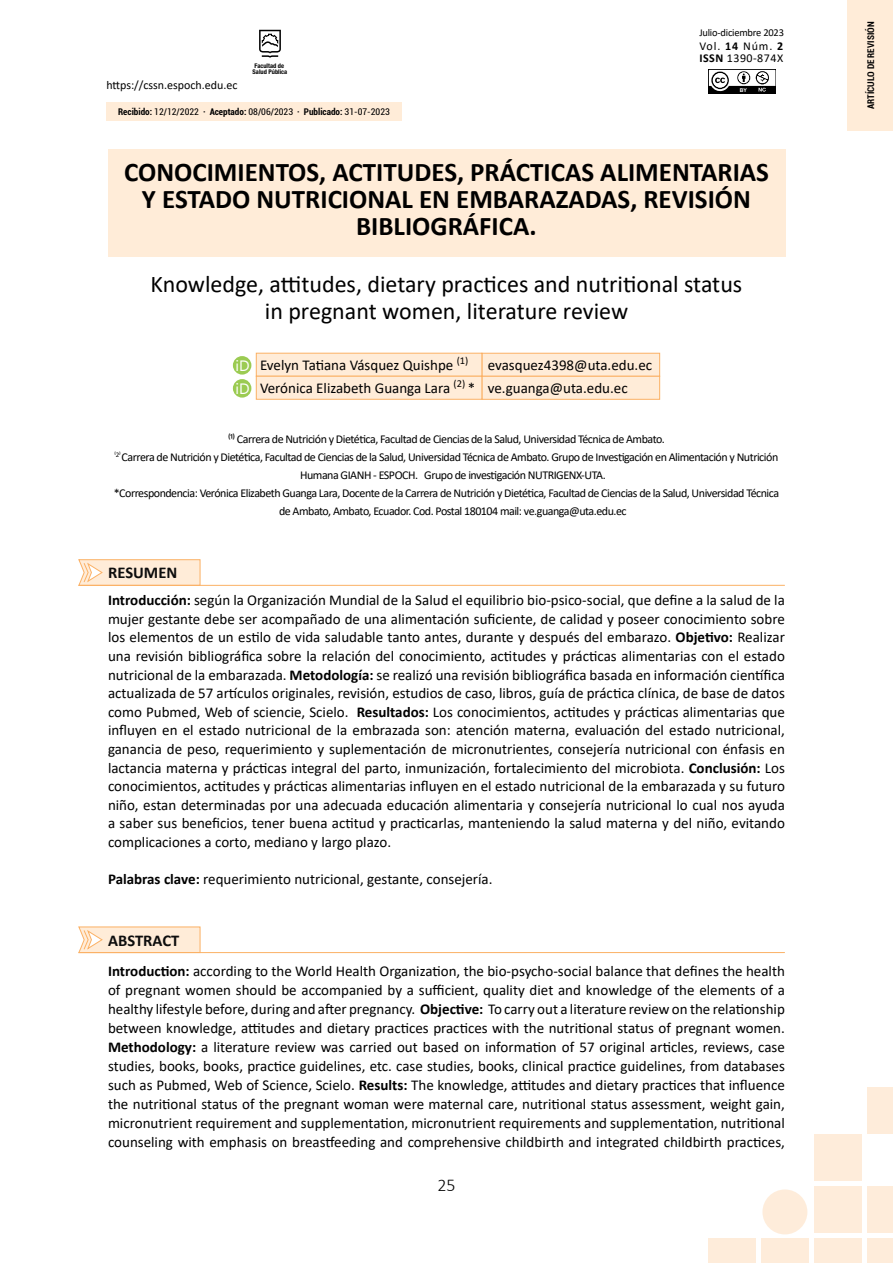
<style>
.page{position:relative;width:893px;height:1263px;background:#fff}
.page>*{position:absolute;margin:0;border:0;box-sizing:border-box;transform-origin:0 0}
.t1{font:700 27px/27px "Calibri";color:#000;text-align:center}
.t2{font:24px/27px "Calibri";color:#000;text-align:center}
.t3{font:300 18px "Calibri";color:#000}
.t4{font:700 16.5px "Calibri";color:#0d0d0d}
.t5{font:15px/18.6px "Calibri";color:#000;text-align:justify}
.t6{font:12px "Calibri";letter-spacing:-.04em;color:#000}
.t7{font:12px "Calibri";color:#000}
.t8{font:12px/12.3px "Calibri";letter-spacing:.04em;color:#000}
.t9{font:10.5px "Calibri";letter-spacing:-.02em;color:#000}
.t10{font:700 condensed 9.3px "Roboto";color:#000}
.t11{font:700 condensed 6.45px/5.6px "Helvetica Neue";color:#000}
.t12{font:700 5.25px "Arial";color:#fff}
.s1{font-weight:400}
.s2{font-weight:700}
</style>
<div class="page">
<div style="left:761px;top:1238px;width:48px;height:25px;background:#feecda"></div>
<div style="left:814px;top:1238px;width:47px;height:25px;background:#feecda"></div>
<div style="left:814px;top:1186px;width:47px;height:46px;background:#feecda"></div>
<div style="left:814px;top:1134px;width:47px;height:47px;background:#feecda"></div>
<div style="left:867px;top:1238px;width:26px;height:25px;background:#feecda"></div>
<div style="left:867px;top:1186px;width:26px;height:46px;background:#feecda"></div>
<div style="left:867px;top:1087px;width:26px;height:46px;background:#feecda"></div>
<div style="left:708px;top:1238px;width:48px;height:25px;background:#feecda"></div>
<div style="left:762px;top:1189px;width:45px;height:45px;background:#feecda;border-radius:50%"></div>
<svg style="left:78px;top:559px;width:123px;height:27px;background:#fee7cf"></svg>
<hr style="left:79px;top:585px;width:705px;height:1px;background:#fbb165">
<svg style="left:78px;top:926px;width:123px;height:27px;background:#fee8d1"></svg>
<hr style="left:79px;top:952px;width:705px;height:1px;background:#fbb165">
<div style="left:108px;top:149px;width:677px;height:108px;background:#ffecd8"></div>
<div style="left:481px;top:353px;width:179px;height:24px;background:#ffecd8;border:1px solid #fbb165"></div>
<div style="left:481px;top:376px;width:179px;height:24px;background:#ffecd8;border:1px solid #fbb165"></div>
<div style="left:256px;top:353px;width:226px;height:24px;background:#ffecd8;border:1px solid #fbb165"></div>
<div style="left:256px;top:376px;width:226px;height:24px;background:#ffecd8;border:1px solid #fbb165"></div>
<div style="left:233px;top:356px;width:18px;height:19px;background:#9bcb52;border-radius:50%"></div>
<div style="left:233px;top:379px;width:18px;height:19px;background:#9bcb52;border-radius:50%"></div>
<svg style="left:259px;top:30px;width:22px;height:28px"></svg>
<svg style="left:708px;top:69px;width:68px;height:24px"></svg>
<svg style="left:709px;top:70px;width:66px;height:22px"></svg>
<div style="left:106px;top:102px;width:296px;height:19px;background:#ffecd8"></div>
<div style="left:847px;top:0;width:46px;height:131px;background:#ffecd8"></div>
<p class="t7" style="left:106px;top:77px;width:133px">https://cssn.espoch.edu.ec</p>
<p class="t11" style="left:253px;top:63px;width:36px">Facultad de<br>Salud Pública</p>
<p class="t10" style="left:118px;top:105px;width:273px">Recibido: <span class="s1">12/12/2022</span> · Aceptado: <span class="s1">08/06/2023</span> · Publicado: <span class="s1">31-07-2023</span></p>
<p class="t9" style="left:699px;top:25px;width:86px">Julio-diciembre 2023</p>
<p class="t8" style="left:699px;top:39px;width:85px">Vol. <span class="s2">14</span> Núm. <span class="s2">2<br>ISSN</span> 1390-874X</p>
<p class="t12" style="left:740px;top:86px;width:9px">BY</p>
<h1 class="t1" style="left:124px;top:158px;width:646px">CONOCIMIENTOS, ACTITUDES, PRÁCTICAS ALIMENTARIAS<br>Y ESTADO NUTRICIONAL EN EMBARAZADAS, REVISIÓN<br>BIBLIOGRÁFICA.</h1>
<h2 class="t2" style="left:151px;top:270px;width:593px">Knowledge, attitudes, dietary practices and nutritional status in pregnant women, literature review</h2>
<p class="t5" style="left:260px;top:353px;width:217px;line-height:23px">Evelyn Tatiana Vásquez Quishpe <sup>(1)<br></sup>Verónica Elizabeth Guanga Lara <sup>(2)</sup> *</p>
<p class="t5" style="left:488px;top:353px;width:166px;line-height:23px">evasquez4398@uta.edu.ec ve.guanga@uta.edu.ec</p>
<p class="t6" style="left:228px;top:430px;width:438px">⁽¹⁾ Carrera de Nutrición y Dietética, Facultad de Ciencias de la Salud, Universidad Técnica de Ambato.</p>
<p class="t6" style="left:115px;top:448px;width:665px"><sup>⁽2⁾</sup> Carrera de Nutrición y Dietética, Facultad de Ciencias de la Salud, Universidad Técnica de Ambato. Grupo de Investigación en Alimentación y Nutrición</p>
<p class="t6" style="left:300px;top:466px;width:307px">Humana GIANH - ESPOCH. Grupo de investigación NUTRIGENX-UTA.</p>
<p class="t6" style="left:114px;top:484px;width:667px">*Correspondencia: Verónica Elizabeth Guanga Lara, Docente de la Carrera de Nutrición y Dietética, Facultad de Ciencias de la Salud, Universidad Técnica</p>
<p class="t6" style="left:279px;top:502px;width:349px">de Ambato, Ambato, Ecuador. Cod. Postal 180104 mail: ve.guanga@uta.edu.ec</p>
<p class="t4" style="left:108px;top:561px;width:71px">RESUMEN</p>
<p class="t5" style="left:108px;top:590px;width:678px"><span class="s2">Introducción:</span> según la Organización Mundial de la Salud el equilibrio bio-psico-social, que define a la salud de la mujer gestante debe ser acompañado de una alimentación suficiente, de calidad y poseer conocimiento sobre los elementos de un estilo de vida saludable tanto antes, durante y después del embarazo. <span class="s2">Objetivo:</span> Realizar una revisión bibliográfica sobre la relación del conocimiento, actitudes y prácticas alimentarias con el estado nutricional de la embarazada. <span class="s2">Metodología:</span> se realizó una revisión bibliográfica basada en información científica actualizada de 57 artículos originales, revisión, estudios de caso, libros, guía de práctica clínica, de base de datos como Pubmed, Web of sciencie, Scielo. <span class="s2">Resultados:</span> Los conocimientos, actitudes y prácticas alimentarias que influyen en el estado nutricional de la embrazada son: atención materna, evaluación del estado nutricional, ganancia de peso, requerimiento y suplementación de micronutrientes, consejería nutricional con énfasis en lactancia materna y prácticas integral del parto, inmunización, fortalecimiento del microbiota. <span class="s2">Conclusión:</span> Los conocimientos, actitudes y prácticas alimentarias influyen en el estado nutricional de la embarazada y su futuro niño, estan determinadas por una adecuada educación alimentaria y consejería nutricional lo cual nos ayuda a saber sus beneficios, tener buena actitud y practicarlas, manteniendo la salud materna y del niño, evitando complicaciones a corto, mediano y largo plazo.</p>
<p class="t5" style="left:108px;top:869px;width:386px"><span class="s2">Palabras clave:</span> requerimiento nutricional, gestante, consejería.</p>
<p class="t4" style="left:108px;top:928px;width:73px">ABSTRACT</p>
<p class="t5" style="left:108px;top:961px;width:678px;line-height:19px"><span class="s2">Introduction:</span> according to the World Health Organization, the bio-psycho-social balance that defines the health of pregnant women should be accompanied by a sufficient, quality diet and knowledge of the elements of a healthy lifestyle before, during and after pregnancy. <span class="s2">Objective:</span> To carry out a literature review on the relationship between knowledge, attitudes and dietary practices practices with the nutritional status of pregnant women.<br><span class="s2">Methodology:</span> a literature review was carried out based on information of 57 original articles, reviews, case studies, books, books, practice guidelines, etc. case studies, books, clinical practice guidelines, from databases such as Pubmed, Web of Science, Scielo. <span class="s2">Results:</span> The knowledge, attitudes and dietary practices that influence the nutritional status of the pregnant woman were maternal care, nutritional status assessment, weight gain, micronutrient requirement and supplementation, micronutrient requirements and supplementation, nutritional counseling with emphasis on breastfeeding and comprehensive childbirth and integrated childbirth practices,</p>
<p class="t3" style="left:437px;top:1174px;width:20px">25</p>
<p class="t10" style="left:864px;top:109px;width:88px;rotate:-90deg">ARTÍCULO DE REVISIÓN</p>
</div>
